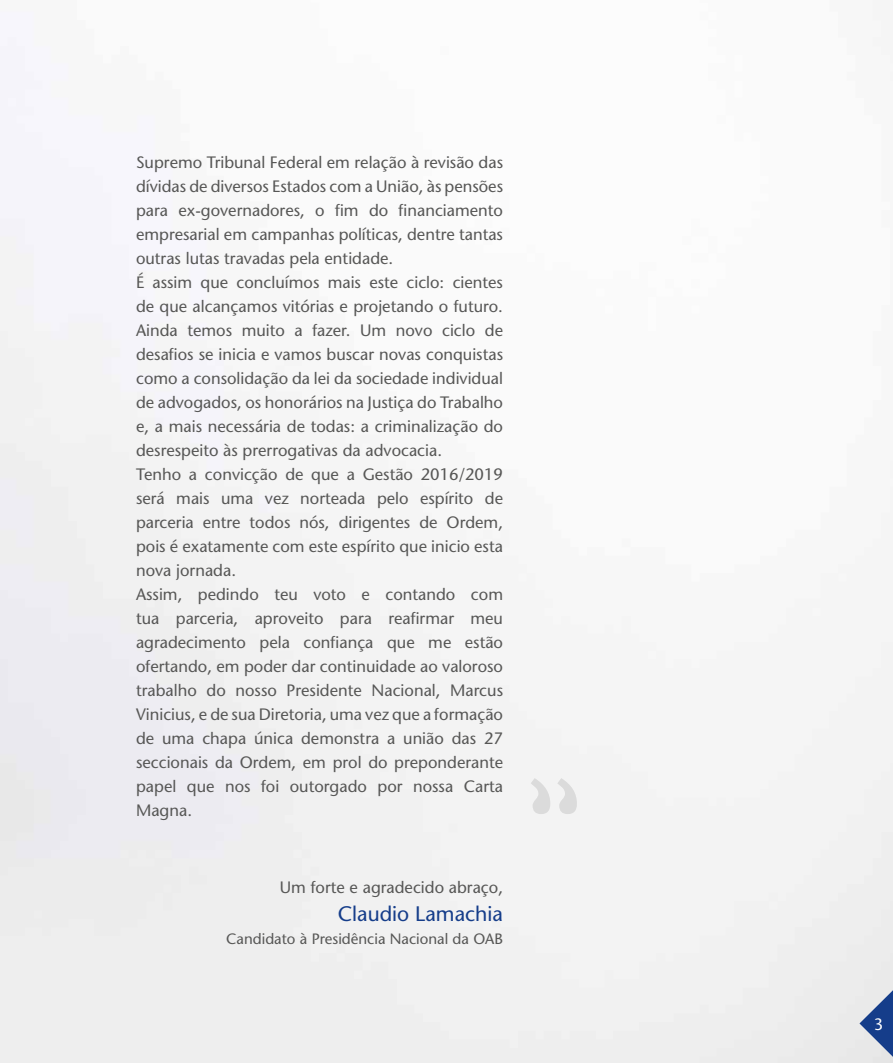
<style>
.page{position:relative;width:893px;height:1063px;background:#fff}
.page>*{position:absolute;margin:0;border:0;box-sizing:border-box;transform-origin:0 0}
.t1{font:500 21px "Stone Sans Std";color:#153d8a}
.t2{font:500 16.5px/24px "Stone Sans Std";color:#575756}
.t3{font:500 16.5px "Stone Sans Std";color:#fff}
.t4{font:500 15px "Stone Sans Std";color:#575756}
</style>
<div class="page">
<svg style="left:859px;top:969px;width:34px;height:94px;background:#9fadc7"></svg>
<div style="left:531px;top:778px;width:46px;height:36px;background:#f3f3f3"></div>
<p class="t2" style="left:136px;top:150px;width:368px">Supremo Tribunal Federal em relação à revisão das dívidas de diversos Estados com a União, às pensões para ex-governadores, o fim do financiamento empresarial em campanhas políticas, dentre tantas outras lutas travadas pela entidade.<br>É assim que concluímos mais este ciclo: cientes de que alcançamos vitórias e projetando o futuro.<br>Ainda temos muito a fazer. Um novo ciclo de desafios se inicia e vamos buscar novas conquistas como a consolidação da lei da sociedade individual de advogados, os honorários na Justiça do Trabalho e, a mais necessária de todas: a criminalização do desrespeito às prerrogativas da advocacia.<br>Tenho a convicção de que a Gestão 2016/2019 será mais uma vez norteada pelo espírito de parceria entre todos nós, dirigentes de Ordem, pois é exatamente com este espírito que inicio esta nova jornada.<br>Assim, pedindo teu voto e contando com tua parceria, aproveito para reafirmar meu agradecimento pela confiança que me estão ofertando, em poder dar continuidade ao valoroso trabalho do nosso Presidente Nacional, Marcus Vinicius, e de sua Diretoria, uma vez que a formação de uma chapa única demonstra a união das 27 seccionais da Ordem, em prol do preponderante papel que nos foi outorgado por nossa Carta Magna.</p>
<p class="t2" style="left:280px;top:875px;width:225px">Um forte e agradecido abraço,</p>
<p class="t1" style="left:338px;top:901px;width:167px">Claudio Lamachia</p>
<p class="t4" style="left:226px;top:930px;width:278px">Candidato à Presidência Nacional da OAB</p>
<p class="t3" style="left:874px;top:1014px;width:11px">3</p>
</div>
